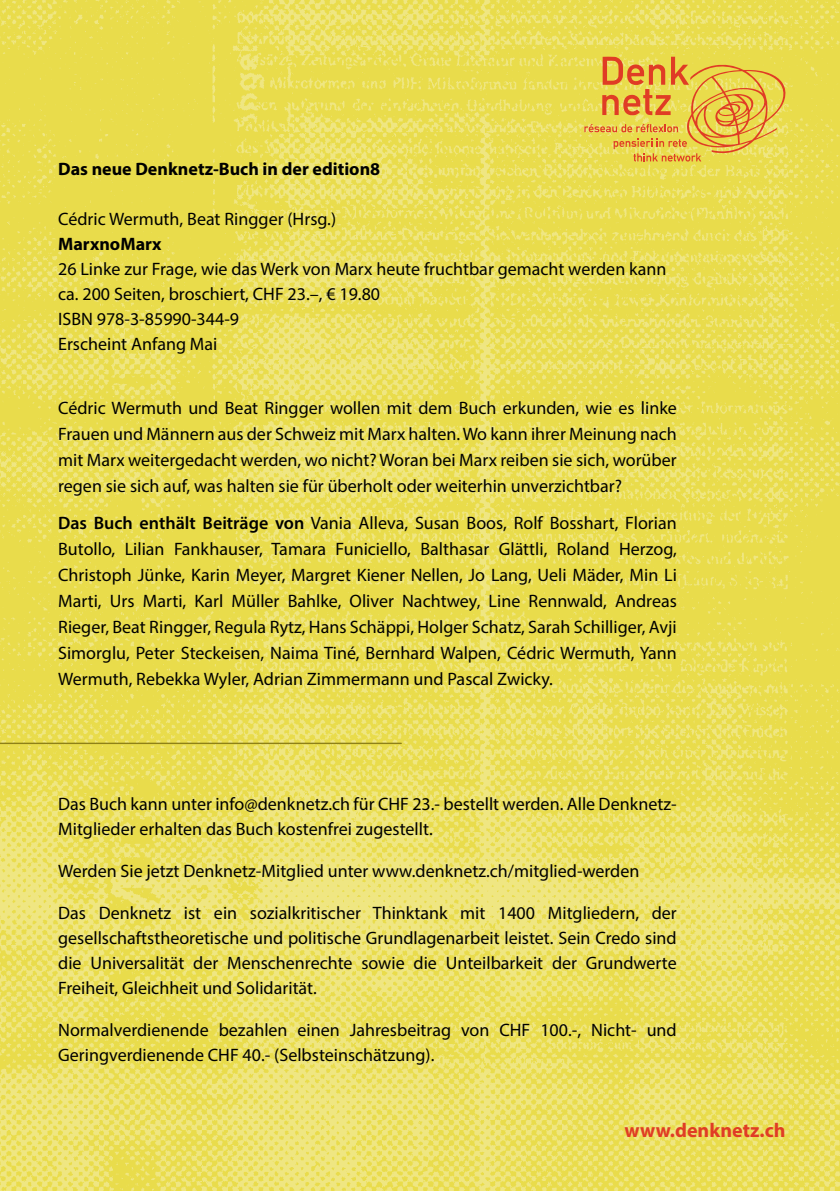
<style>
.page{position:relative;width:840px;height:1191px;background:#fff}
.page>*{position:absolute;margin:0;border:0;box-sizing:border-box;transform-origin:0 0}
.t1{font:700 20px "Myriad Pro";color:#e03c25}
.t2{font:18px/26px "Myriad Pro";color:#000}
.t3{font:700 18px "Myriad Pro";color:#000}
.s1{font-weight:600}
</style>
<div class="page">
<img style="left:0;top:0;width:839px;height:1191px">
<hr style="left:0;top:742px;width:401px;height:2px;background:#8e8117">
<svg style="left:584px;top:57px;width:201px;height:105px;background:#e7be4a"></svg>
<p class="t3" style="left:58px;top:157px;width:323px">Das neue Denknetz-Buch in der edition8</p>
<p class="t2" style="left:58px;top:206px;width:279px">Cédric Wermuth, Beat Ringger (Hrsg.)</p>
<p class="t3" style="left:58px;top:232px;width:105px">MarxnoMarx</p>
<p class="t2" style="left:58px;top:256px;width:609px;line-height:25px">26 Linke zur Frage, wie das Werk von Marx heute fruchtbar gemacht werden kann ca. 200 Seiten, broschiert, CHF 23.–, € 19.80<br>ISBN 978-3-85990-344-9<br>Erscheint Anfang Mai</p>
<p class="t2" style="left:58px;top:394px;width:620px;text-align:justify">Cédric Wermuth und Beat Ringger wollen mit dem Buch erkunden, wie es linke Frauen und Männern aus der Schweiz mit Marx halten. Wo kann ihrer Meinung nach mit Marx weitergedacht werden, wo nicht? Woran bei Marx reiben sie sich, worüber regen sie sich auf, was halten sie für überholt oder weiterhin unverzichtbar?</p>
<p class="t2" style="left:58px;top:509px;width:620px;text-align:justify"><span class="s1">Das Buch enthält Beiträge von</span> Vania Alleva, Susan Boos, Rolf Bosshart, Florian Butollo, Lilian Fankhauser, Tamara Funiciello, Balthasar Glättli, Roland Herzog, Christoph Jünke, Karin Meyer, Margret Kiener Nellen, Jo Lang, Ueli Mäder, Min Li Marti, Urs Marti, Karl Müller Bahlke, Oliver Nachtwey, Line Rennwald, Andreas Rieger, Beat Ringger, Regula Rytz, Hans Schäppi, Holger Schatz, Sarah Schilliger, Avji Simorglu, Peter Steckeisen, Naima Tiné, Bernhard Walpen, Cédric Wermuth, Yann Wermuth, Rebekka Wyler, Adrian Zimmermann und Pascal Zwicky.</p>
<p class="t2" style="left:58px;top:791px;width:619px;line-height:25px">Das Buch kann unter info@denknetz.ch für CHF 23.- bestellt werden. Alle Denknetz-<br>Mitglieder erhalten das Buch kostenfrei zugestellt.</p>
<p class="t2" style="left:58px;top:857px;width:582px">Werden Sie jetzt Denknetz-Mitglied unter www.denknetz.ch/mitglied-werden</p>
<p class="t2" style="left:58px;top:900px;width:619px;line-height:25px;text-align:justify">Das Denknetz ist ein sozialkritischer Thinktank mit 1400 Mitgliedern, der gesellschaftstheoretische und politische Grundlagenarbeit leistet. Sein Credo sind die Universalität der Menschenrechte sowie die Unteilbarkeit der Grundwerte Freiheit, Gleichheit und Solidarität.</p>
<p class="t2" style="left:58px;top:1017px;width:619px;line-height:25px">Normalverdienende bezahlen einen Jahresbeitrag von CHF 100.-, Nicht- und<br>Geringverdienende CHF 40.- (Selbsteinschätzung).</p>
<p class="t1" style="left:624px;top:1116px;width:162px">www.denknetz.ch</p>
</div>
